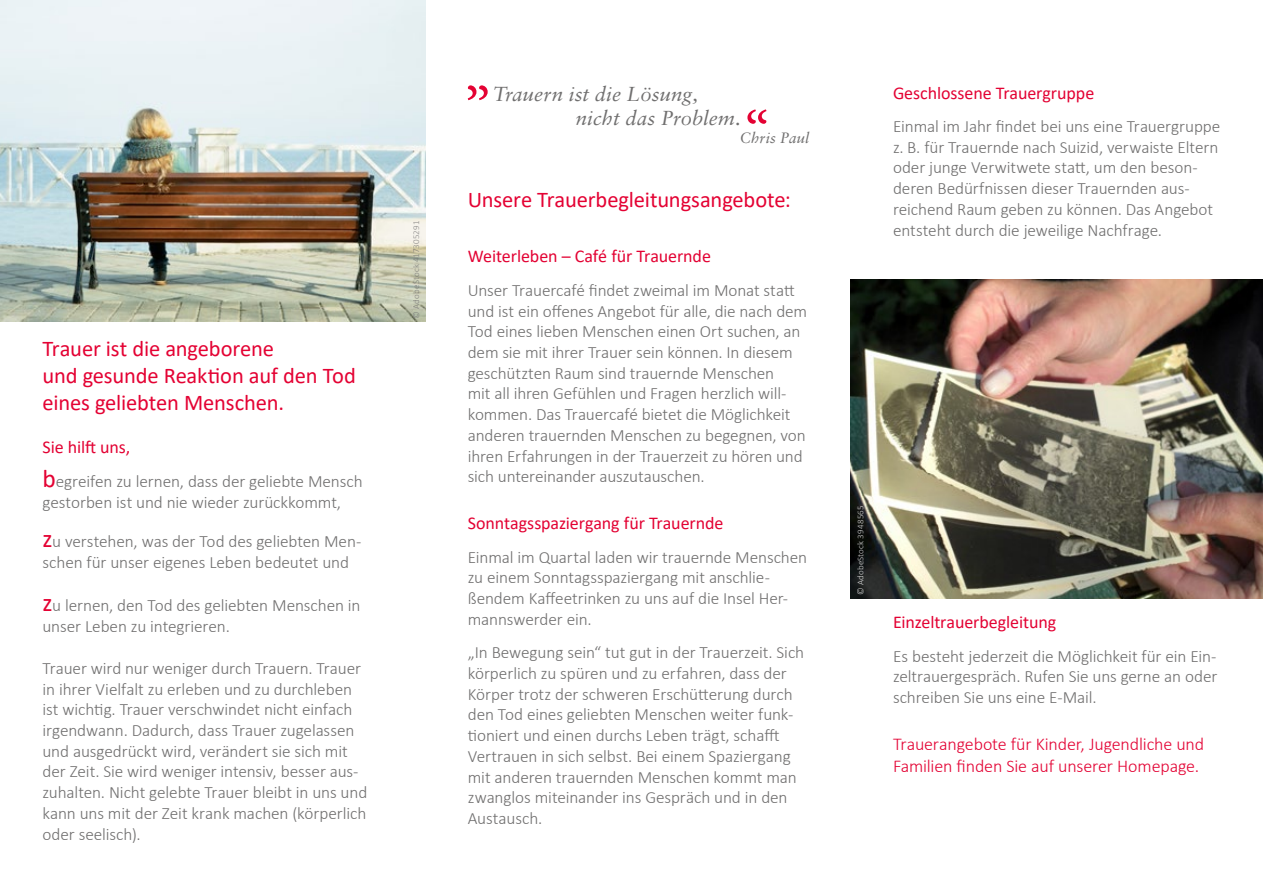
<style>
.page{position:relative;width:1263px;height:893px;background:#fff}
.page>*{position:absolute;margin:0;border:0;box-sizing:border-box;transform-origin:0 0}
.t1{font:22.5px/27px "Calibri";letter-spacing:-.01em;color:#e40233}
.t2{font:italic 20.25px/24.3px "Sabon LT Pro";letter-spacing:.005em;color:#706f6f}
.t3{font:18px "Calibri";letter-spacing:-.005em;color:#e30233}
.t4{font:300 18px/21.6px "Calibri";letter-spacing:-.01em;color:#e30233}
.t5{font:300 17.25px/20.7px "Calibri";letter-spacing:-.005em;color:#706f6f}
.t6{font:italic 15px "Sabon LT Pro";letter-spacing:.015em;color:#706f6f}
.t7{font:300 9px "Calibri";letter-spacing:.02em;color:#706f6f}
.t8{font:300 9px "Calibri";letter-spacing:.02em;color:#fff}
.s1{font-weight:400;font-size:25.5px;color:#e40233}
</style>
<div class="page">
<svg style="left:747px;top:109px;width:19px;height:15px"></svg>
<svg style="left:468px;top:85px;width:20px;height:15px"></svg>
<img style="left:0;top:0;width:425px;height:321px">
<img style="left:850px;top:280px;width:413px;height:318px">
<h1 class="t1" style="left:43px;top:334px;width:315px">Trauer ist die angeborene<br>und gesunde Reaktion auf den Tod eines geliebten Menschen.</h1>
<p class="t3" style="left:43px;top:434px;width:89px">Sie hilft uns,</p>
<p class="t5" style="left:43px;top:471px;width:322px"><span class="s1">b</span>egreifen zu lernen, dass der geliebte Mensch gestorben ist und nie wieder zurückkommt,</p>
<p class="t5" style="left:43px;top:531px;width:320px"><span class="s1">z</span>u verstehen, was der Tod des geliebten Men&shy;schen für unser eigenes Leben bedeutet und</p>
<p class="t5" style="left:43px;top:595px;width:320px"><span class="s1">z</span>u lernen, den Tod des geliebten Menschen in unser Leben zu integrieren.</p>
<p class="t5" style="left:43px;top:658px;width:326px">Trauer wird nur weniger durch Trauern. Trauer in ihrer Vielfalt zu erleben und zu durchleben ist wichtig. Trauer verschwindet nicht einfach irgendwann. Dadurch, dass Trauer zugelassen und ausgedrückt wird, verändert sie sich mit der Zeit. Sie wird weniger intensiv, besser aus&shy;zuhalten. Nicht gelebte Trauer bleibt in uns und kann uns mit der Zeit krank machen (körperlich oder seelisch).</p>
<p class="t7" style="left:411px;top:319px;width:99px;rotate:-90deg">© AdobeStock 417305291</p>
<p class="t2" style="left:576px;top:81px;width:167px;text-indent:-82px">Trauern ist die Lösung, nicht das Problem.</p>
<p class="t6" style="left:740px;top:128px;width:71px">Chris Paul</p>
<h1 class="t1" style="left:468px;top:185px;width:325px">Unsere Trauerbegleitungsangebote:</h1>
<p class="t3" style="left:468px;top:244px;width:245px">Weiterleben – Café für Trauernde</p>
<p class="t5" style="left:468px;top:280px;width:341px">Unser Trauercafé findet zweimal im Monat statt und ist ein offenes Angebot für alle, die nach dem Tod eines lieben Menschen einen Ort suchen, an dem sie mit ihrer Trauer sein können. In diesem geschützten Raum sind trauernde Menschen<br>mit all ihren Gefühlen und Fragen herzlich will&shy;kommen. Das Trauercafé bietet die Möglichkeit anderen trauernden Menschen zu begegnen, von ihren Erfahrungen in der Trauerzeit zu hören und sich untereinander auszutauschen.</p>
<p class="t3" style="left:468px;top:511px;width:257px">Sonntagsspaziergang für Trauernde</p>
<p class="t5" style="left:468px;top:546px;width:341px">Einmal im Quartal laden wir trauernde Menschen zu einem Sonntagsspaziergang mit anschlie&shy;ßendem Kaffeetrinken zu uns auf die Insel Her&shy;mannswerder ein.</p>
<p class="t5" style="left:468px;top:642px;width:338px">„In Bewegung sein“ tut gut in der Trauerzeit. Sich körperlich zu spüren und zu erfahren, dass der Körper trotz der schweren Erschütterung durch den Tod eines geliebten Menschen weiter funk&shy;tioniert und einen durchs Leben trägt, schafft Vertrauen in sich selbst. Bei einem Spaziergang mit anderen trauernden Menschen kommt man zwanglos miteinander ins Gespräch und in den Austausch.</p>
<p class="t3" style="left:893px;top:80px;width:203px">Geschlossene Trauergruppe</p>
<p class="t5" style="left:893px;top:116px;width:329px">Einmal im Jahr findet bei uns eine Trauergruppe z. B. für Trauernde nach Suizid, verwaiste Eltern oder junge Verwitwete statt, um den beson&shy;deren Bedürfnissen dieser Trauernden aus&shy;reichend Raum geben zu können. Das Angebot entsteht durch die jeweilige Nachfrage.</p>
<p class="t8" style="left:855px;top:595px;width:91px;rotate:-90deg">© AdobeStock 3948565</p>
<p class="t3" style="left:893px;top:610px;width:165px">Einzeltrauerbegleitung</p>
<p class="t5" style="left:893px;top:645px;width:326px;text-align:justify">Es besteht jederzeit die Möglichkeit für ein Ein&shy;zeltrauergespräch. Rufen Sie uns gerne an oder schreiben Sie uns eine E-Mail.</p>
<p class="t4" style="left:893px;top:733px;width:313px">Trauerangebote für Kinder, Jugendliche und<br>Familien finden Sie auf unserer Homepage.</p>
</div>
